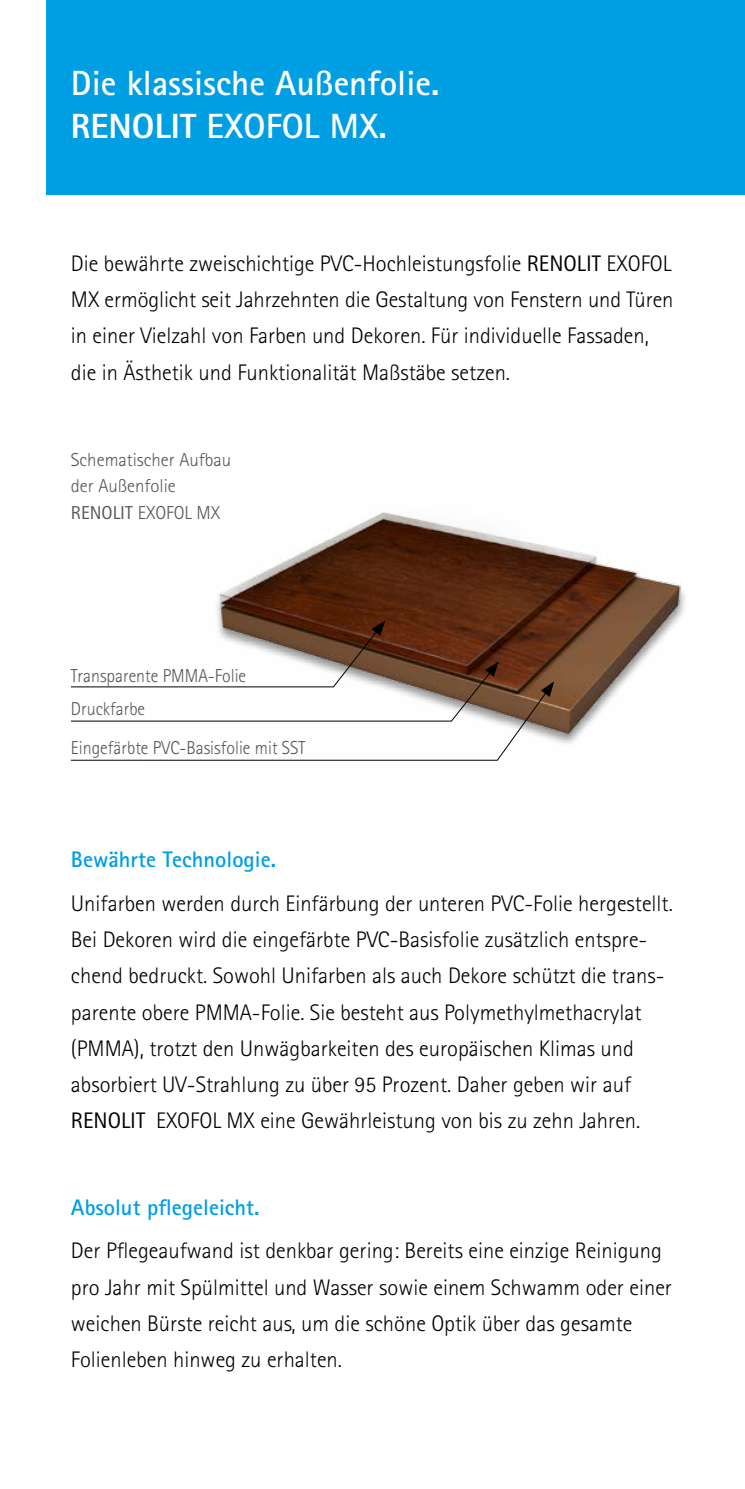
<style>
.page{position:relative;width:745px;height:1489px;background:#fff}
.page>*{position:absolute;margin:0;border:0;box-sizing:border-box;transform-origin:0 0}
.t1{font:700 35px/42.5px "Rotis Sans Serif Pro";color:#fff}
.t2{font:300 22.5px/36.2px "Rotis Sans Serif Pro";color:#000}
.t3{font:700 22.5px "Rotis Sans Serif Pro";color:#009ee3}
.t4{font:300 18.75px "Rotis Sans Serif Pro";color:#565656;scale:.95 1}
.t5{font:300 18.75px/26.2px "Rotis Sans Serif Pro";color:#565656}
.s1{font-weight:800}
.s2{font-weight:400}
</style>
<div class="page">
<img style="left:216px;top:512px;width:469px;height:232px">
<div style="left:46px;top:0;width:698px;height:195px;background:#009ee3"></div>
<svg style="left:71px;top:620px;width:482px;height:141px"></svg>
<h1 class="t1" style="left:71px;top:62px;width:370px">Die klassische Außenfolie.<br><span class="s1">RENOLIT</span> EXOFOL MX.</h1>
<p class="t2" style="left:71px;top:245px;width:603px">Die bewährte zweischichtige PVC-Hochleistungsfolie <span class="s2">RENOLIT</span> EXOFOL MX ermöglicht seit Jahrzehnten die Gestaltung von Fenstern und Türen in einer Vielzahl von Farben und Dekoren. Für individuelle Fassaden, die in Ästhetik und Funktionalität Maßstäbe setzen.</p>
<p class="t5" style="left:71px;top:447px;width:162px">Schematischer Aufbau der Außenfolie<br><span class="s2">RENOLIT</span> EXOFOL MX</p>
<p class="t4" style="left:71px;top:664px;width:186px">Transparente PMMA-Folie</p>
<p class="t4" style="left:71px;top:697px;width:80px">Druckfarbe</p>
<p class="t4" style="left:71px;top:737px;width:248px">Eingefärbte PVC-Basisfolie mit SST</p>
<p class="t3" style="left:71px;top:845px;width:206px">Bewährte Technologie.</p>
<p class="t2" style="left:71px;top:885px;width:603px">Unifarben werden durch Einfärbung der unteren PVC-Folie hergestellt.<br>Bei Dekoren wird die eingefärbte PVC-Basisfolie zusätzlich entspre&shy;chend bedruckt. Sowohl Unifarben als auch Dekore schützt die trans&shy;parente obere PMMA-Folie. Sie besteht aus Polymethylmethacrylat (PMMA), trotzt den Unwägbarkeiten des europäischen Klimas und absorbiert UV-Strahlung zu über 95 Prozent. Daher geben wir auf <span class="s2">RENOLIT</span> EXOFOL MX eine Gewährleistung von bis zu zehn Jahren.</p>
<p class="t3" style="left:71px;top:1193px;width:190px">Absolut pflegeleicht.</p>
<p class="t2" style="left:71px;top:1232px;width:602px">Der Pflegeaufwand ist denkbar gering: Bereits eine einzige Reinigung pro Jahr mit Spülmittel und Wasser sowie einem Schwamm oder einer weichen Bürste reicht aus, um die schöne Optik über das gesamte Folienleben hinweg zu erhalten.</p>
</div>
